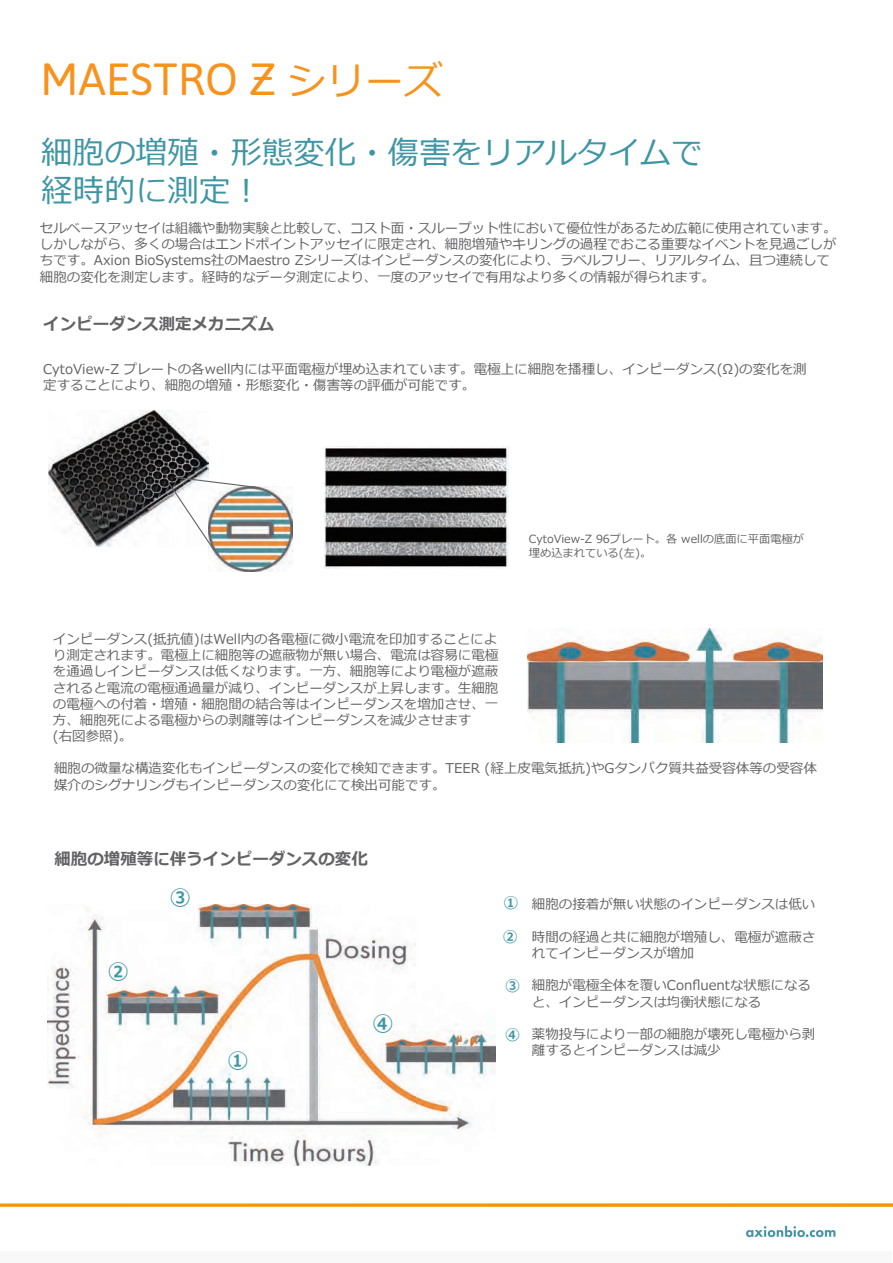
<style>
.page{position:relative;width:893px;height:1263px;background:#fff}
.page>*{position:absolute;margin:0;border:0;box-sizing:border-box;transform-origin:0 0}
.t1{font:45px "Asap";color:#f7931d}
.t2{font:31.5px/37.8px "Meiryo";color:#3e96a4}
.t3{font:700 21px "Meiryo";color:#3e96a4}
.t4{font:700 16.5px "Meiryo";color:#636366}
.t5{font:700 15px "Meiryo";color:#3e96a4}
.t6{font:13.5px/16.2px "Meiryo";color:#636366}
.t7{font:11.25px/13.5px "Meiryo";color:#636366}
.s1{font-family:"Meiryo";font-size:39px}
</style>
<div class="page">
<div style="left:0;top:1251px;width:892px;height:12px;background:#f9f8f8"></div>
<img style="left:0;top:1203px;width:893px;height:35px">
<img style="left:48px;top:410px;width:161px;height:137px">
<img style="left:208px;top:487px;width:85px;height:84px">
<img style="left:47px;top:905px;width:449px;height:261px">
<img style="left:527px;top:628px;width:295px;height:115px">
<hr style="left:255px;top:77px;width:16px;height:3px;background:#f7931d">
<svg style="left:167px;top:476px;width:94px;height:76px"></svg>
<img style="left:324px;top:446px;width:185px;height:122px">
<h1 class="t1" style="left:40px;top:54px;width:404px">MAESTRO Z <span class="s1">シリーズ</span></h1>
<h2 class="t2" style="left:41px;top:135px;width:663px">細胞の増殖・形態変化・傷害をリアルタイムで経時的に測定︕</h2>
<p class="t6" style="left:40px;top:221px;width:798px">セルベースアッセイは組織や動物実験と比較して、コスト面・スループット性において優位性があるため広範に使用されています。しかしながら、多くの場合はエンドポイントアッセイに限定され、細胞増殖やキリングの過程でおこる重要なイベントを見過ごしがちです。Axion BioSystems社のMaestro Zシリーズはインピーダンスの変化により、ラベルフリー、リアルタイム、且つ連続して細胞の変化を測定します。経時的なデータ測定により、一度のアッセイで有用なより多くの情報が得られます。</p>
<p class="t4" style="left:43px;top:313px;width:233px">インピーダンス測定メカニズム</p>
<p class="t6" style="left:43px;top:361px;width:765px">CytoView-Z プレートの各well内には平面電極が埋め込まれています。電極上に細胞を播種し、インピーダンス(Ω)の変化を測定することにより、細胞の増殖・形態変化・傷害等の評価が可能です。</p>
<p class="t6" style="left:53px;top:632px;width:447px">インピーダンス(抵抗値)はWell内の各電極に微小電流を印加することにより測定されます。電極上に細胞等の遮蔽物が無い場合、電流は容易に電極を通過しインピーダンスは低くなります。一方、細胞等により電極が遮蔽されると電流の電極通過量が減り、インピーダンスが上昇します。生細胞の電極への付着・増殖・細胞間の結合等はインピーダンスを増加させ、一方、細胞死による電極からの剥離等はインピーダンスを減少させます<br>(右図参照)。</p>
<p class="t7" style="left:529px;top:533px;width:277px">CytoView-Z 96プレート。各 wellの底面に平面電極が埋め込まれている(左)。</p>
<p class="t6" style="left:54px;top:761px;width:764px">細胞の微量な構造変化もインピーダンスの変化で検知できます。TEER (経上皮電気抵抗)やGタンパク質共益受容体等の受容体媒介のシグナリングもインピーダンスの変化にて検出可能です。</p>
<p class="t4" style="left:54px;top:847px;width:315px">細胞の増殖等に伴うインピーダンスの変化</p>
<h3 class="t3" style="left:108px;top:957px;width:22px">②</h3>
<h3 class="t3" style="left:170px;top:883px;width:22px">③</h3>
<h3 class="t3" style="left:228px;top:1045px;width:22px">①</h3>
<h3 class="t3" style="left:372px;top:1008px;width:23px">④</h3>
<p class="t5" style="left:503px;top:892px;width:16px">①</p>
<p class="t5" style="left:503px;top:925px;width:16px">②</p>
<p class="t5" style="left:505px;top:975px;width:16px">③</p>
<p class="t5" style="left:505px;top:1024px;width:16px">④</p>
<p class="t6" style="left:532px;top:897px;width:285px">細胞の接着が無い状態のインピーダンスは低い</p>
<p class="t6" style="left:532px;top:929px;width:285px">時間の経過と共に細胞が増殖し、電極が遮蔽されてインピーダンスが増加</p>
<p class="t6" style="left:532px;top:978px;width:281px">細胞が電極全体を覆いConfluentな状態になると、インピーダンスは均衡状態になる</p>
<p class="t6" style="left:532px;top:1027px;width:285px">薬物投与により一部の細胞が壊死し電極から剥離するとインピーダンスは減少</p>
</div>
